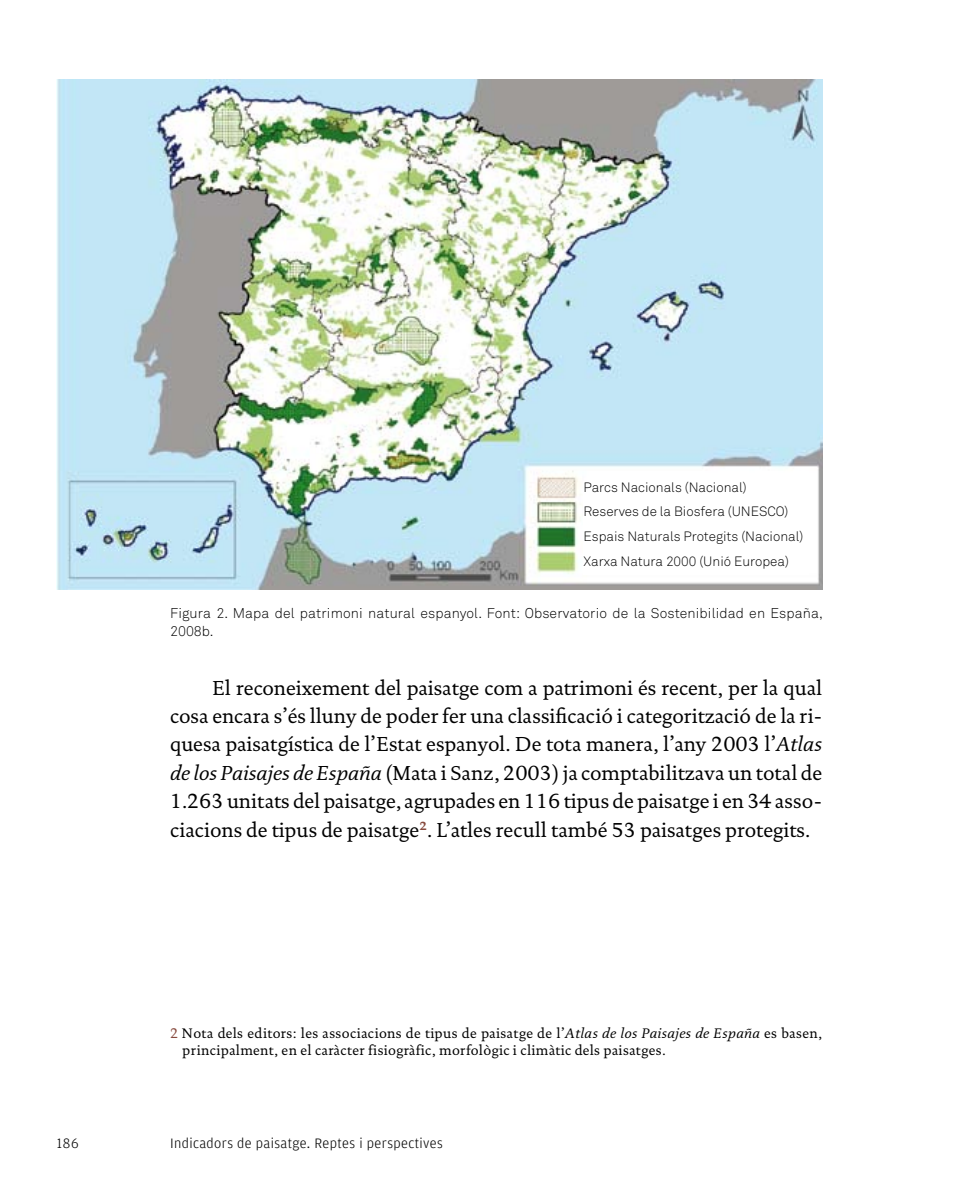
<style>
.page{position:relative;width:964px;height:1191px;background:#fff}
.page>*{position:absolute;margin:0;border:0;box-sizing:border-box;transform-origin:0 0}
.t1{font:20.4px/28.4px "DTL Documenta T";color:#000;text-align:justify}
.t2{font:300 14.4px "Amplitude";letter-spacing:.025em;color:#000}
.t3{font:14px/17px "DTL Documenta T";letter-spacing:.025em;color:#000}
.t4{font:300 14px/18px "Akkurat";letter-spacing:.01em;color:#000}
.t5{font:300 13.4px/24.8px "Akkurat";color:#000}
.s1{font-style:italic}
.s2{color:#874a3e}
</style>
<div class="page">
<img style="left:57px;top:79px;width:765px;height:510px">
<div style="left:583px;top:481px;width:225px;height:93px;background:#fff"></div>
<p class="t5" style="left:583px;top:474px;width:221px">Parcs Nacionals (Nacional)<br>Reserves de la Biosfera (UNESCO)<br>Espais Naturals Protegits (Nacional)<br>Xarxa Natura 2000 (Unió Europea)</p>
<p class="t4" style="left:170px;top:603px;width:654px">Figura 2. Mapa del patrimoni natural espanyol. Font: Observatorio de la Sostenibilidad en España,<br>2008b.</p>
<p class="t1" style="left:170px;top:673px;width:654px;text-indent:43px">El reconeixement del paisatge com a patrimoni és recent, per la qual cosa encara s’és lluny de poder fer una classificació i categorització de la ri&shy;quesa paisatgística de l’Estat espanyol. De tota manera, l’any 2003 l’<span class="s1">Atlas de los Paisajes de España</span> (Mata i Sanz, 2003) ja comptabilitzava un total de 1.263 unitats del paisatge, agrupades en 116 tipus de paisatge i en 34 asso&shy;ciacions de tipus de paisatge<sup>2</sup>. L’atles recull també 53 paisatges protegits.</p>
<p class="t3" style="left:182px;top:1024px;width:641px;text-indent:-12px"><span class="s2">2</span> Nota dels editors: les associacions de tipus de paisatge de l’<span class="s1">Atlas de los Paisajes de España</span> es basen, principalment, en el caràcter fisiogràfic, morfològic i climàtic dels paisatges.</p>
<p class="t2" style="left:57px;top:1135px;width:24px">186</p>
<p class="t2" style="left:170px;top:1135px;width:274px">Indicadors de paisatge. Reptes i perspectives</p>
</div>
